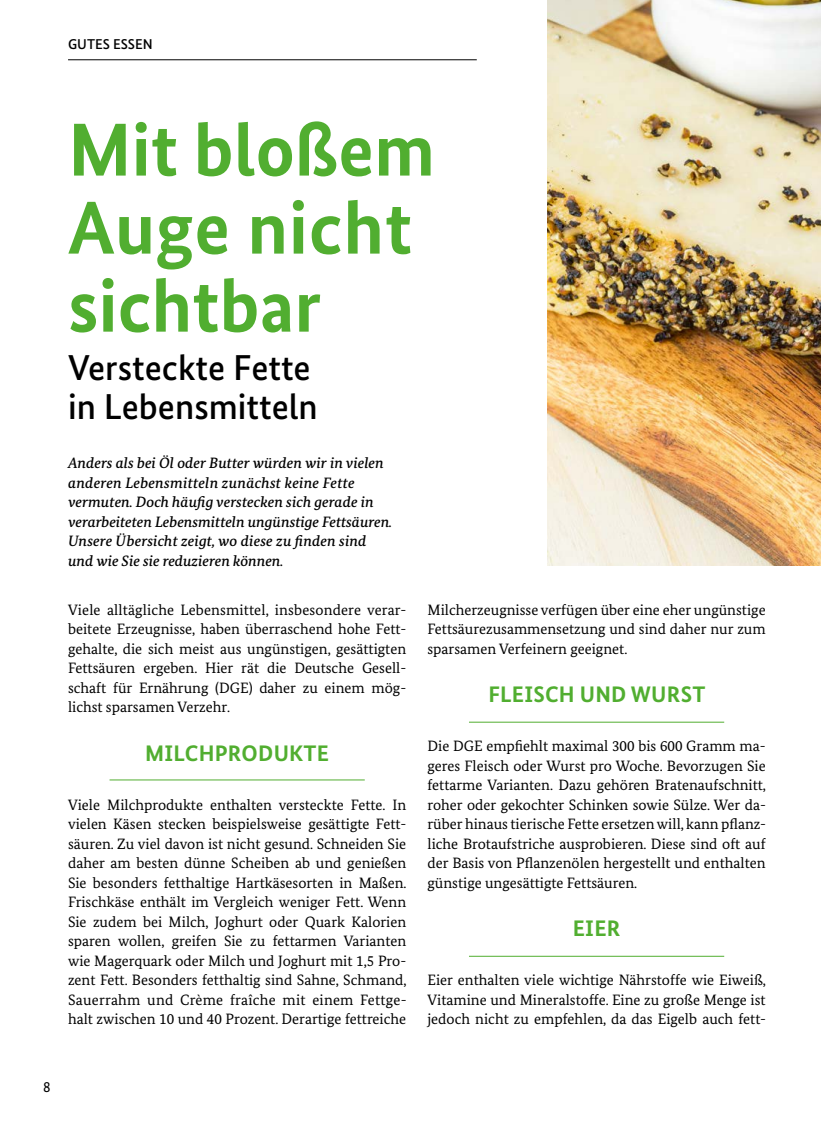
<style>
.page{position:relative;width:821px;height:1123px;background:#fff}
.page>*{position:absolute;margin:0;border:0;box-sizing:border-box;transform-origin:0 0}
.t1{font:700 75px/78px "Bundes Sans";color:#51ae30}
.t2{font:500 36px/39px "Bundes Sans";color:#000}
.t3{font:700 22.5px "Bundes Sans";letter-spacing:.01em;color:#51ae30}
.t4{font:15px/19.5px "Bundes Serif";color:#000;text-align:justify}
.t5{font:italic 500 15px/19.5px "Bundes Serif";letter-spacing:.005em;color:#000}
.t6{font:15px "Bundes Sans";color:#000}
.t7{font:500 14.25px "Bundes Sans";color:#000}
</style>
<div class="page">
<hr style="left:109px;top:779px;width:256px;height:1px;background:#51ae30">
<hr style="left:469px;top:721px;width:255px;height:1px;background:#51ae30">
<hr style="left:469px;top:955px;width:255px;height:1px;background:#51ae30">
<img style="left:547px;top:0;width:274px;height:566px">
<hr style="left:68px;top:59px;width:409px;height:1px;background:#000">
<p class="t7" style="left:68px;top:35px;width:86px">GUTES ESSEN</p>
<h1 class="t1" style="left:68px;top:110px;width:368px">Mit bloßem<br>Auge nicht sichtbar</h1>
<p class="t2" style="left:68px;top:348px;width:251px">Versteckte Fette in Lebensmitteln</p>
<p class="t5" style="left:68px;top:453px;width:326px">Anders als bei Öl oder Butter würden wir in vielen anderen Lebensmitteln zunächst keine Fette vermuten. Doch häufig verstecken sich gerade in verarbeiteten Lebensmitteln ungünstige Fettsäuren.<br>Unsere Übersicht zeigt, wo diese zu finden sind und wie Sie sie reduzieren können.</p>
<p class="t4" style="left:68px;top:599px;width:340px">Viele alltägliche Lebensmittel, insbesondere verar&shy;beitete Erzeugnisse, haben überraschend hohe Fett&shy;gehalte, die sich meist aus ungünstigen, gesättigten Fettsäuren ergeben. Hier rät die Deutsche Gesell&shy;schaft für Ernährung (DGE) daher zu einem mög&shy;lichst sparsamen Verzehr.</p>
<h2 class="t3" style="left:145px;top:739px;width:185px">MILCHPRODUKTE</h2>
<p class="t4" style="left:68px;top:794px;width:340px;text-align:left">Viele Milchprodukte enthalten versteckte Fette. In vielen Käsen stecken beispielsweise gesättigte Fett&shy;säuren. Zu viel davon ist nicht gesund. Schneiden Sie daher am besten dünne Scheiben ab und genießen Sie besonders fetthaltige Hartkäsesorten in Maßen.<br>Frischkäse enthält im Vergleich weniger Fett. Wenn Sie zudem bei Milch, Joghurt oder Quark Kalorien sparen wollen, greifen Sie zu fettarmen Varianten wie Magerquark oder Milch und Joghurt mit 1,5 Pro&shy;zent Fett. Besonders fetthaltig sind Sahne, Schmand, Sauerrahm und Crème fraîche mit einem Fettge-- halt zwischen 10 und 40 Prozent. Derartige fettreiche</p>
<p class="t4" style="left:427px;top:599px;width:340px">Milcherzeugnisse verfügen über eine eher ungünstige Fettsäurezusammensetzung und sind daher nur zum sparsamen Verfeinern geeignet.</p>
<h2 class="t3" style="left:488px;top:681px;width:218px">FLEISCH UND WURST</h2>
<p class="t4" style="left:427px;top:736px;width:340px;text-align:left">Die DGE empfiehlt maximal 300 bis 600 Gramm ma&shy;geres Fleisch oder Wurst pro Woche. Bevorzugen Sie fettarme Varianten. Dazu gehören Bratenaufschnitt, roher oder gekochter Schinken sowie Sülze. Wer da&shy;rüber hinaus tierische Fette ersetzen will, kann pflanz&shy;liche Brotaufstriche ausprobieren. Diese sind oft auf der Basis von Pflanzenölen hergestellt und enthalten günstige ungesättigte Fettsäuren.</p>
<h2 class="t3" style="left:573px;top:915px;width:49px">EIER</h2>
<p class="t4" style="left:427px;top:970px;width:340px">Eier enthalten viele wichtige Nährstoffe wie Eiweiß, Vitamine und Mineralstoffe. Eine zu große Menge ist jedoch nicht zu empfehlen, da das Eigelb auch fett-</p>
<p class="t6" style="left:43px;top:1078px;width:9px">8</p>
</div>
